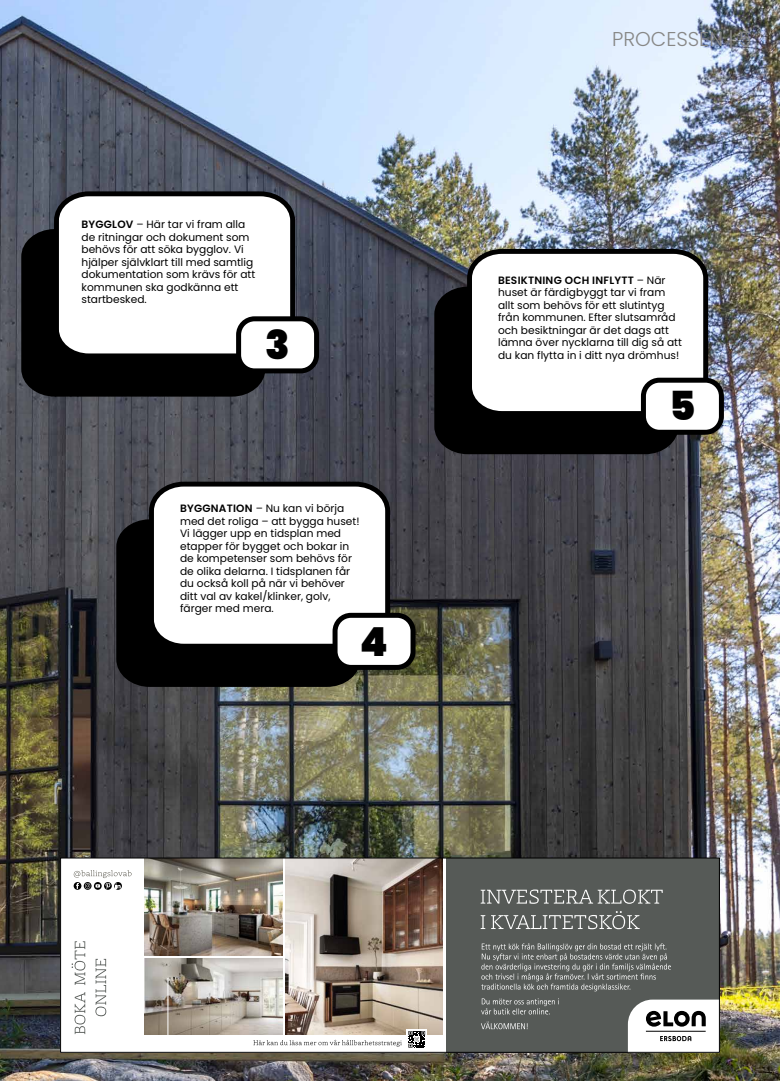
<style>
.page{position:relative;width:780px;height:1081px;background:#fff}
.page>*{position:absolute;margin:0;border:0;box-sizing:border-box;transform-origin:0 0}
.t1{font:900 40px "Poppins";color:#000}
.t2{font:300 20px "Poppins";color:#878786}
.t3{font:10.62px/12.5px "Poppins";color:#000}
.s1{font-weight:600}
</style>
<div class="page">
<img style="left:0;top:0;width:780px;height:1081px">
<svg style="left:21px;top:191px;width:274px;height:206px"></svg>
<svg style="left:116px;top:482px;width:274px;height:205px"></svg>
<svg style="left:434px;top:249px;width:274px;height:205px"></svg>
<div style="left:238px;top:319px;width:78px;height:52px;background:#fff;border-radius:16px"></div>
<div style="left:236px;top:316px;width:83px;height:57px;border:5px solid #000;border-radius:16px"></div>
<div style="left:335px;top:615px;width:78px;height:52px;background:#fff;border-radius:16px"></div>
<div style="left:332px;top:613px;width:83px;height:57px;border:5px solid #000;border-radius:16px"></div>
<div style="left:643px;top:380px;width:78px;height:52px;background:#fff;border-radius:16px"></div>
<div style="left:641px;top:378px;width:82px;height:57px;border:5px solid #000;border-radius:16px"></div>
<div style="left:60px;top:857px;width:659px;height:195px;background:#fff"></div>
<img style="left:145px;top:958px;width:137px;height:76px">
<img style="left:286px;top:859px;width:157px;height:175px">
<img style="left:145px;top:859px;width:137px;height:96px">
<hr style="left:168px;top:978px;width:1px;height:58px;background:#fff">
<div style="left:446px;top:858px;width:273px;height:194px;background:#565a57"></div>
<svg style="left:480px;top:911px;width:159px;height:18px"></svg>
<svg style="left:480px;top:889px;width:182px;height:15px"></svg>
<svg style="left:481px;top:1021px;width:46px;height:8px"></svg>
<svg style="left:481px;top:998px;width:78px;height:16px"></svg>
<svg style="left:481px;top:943px;width:190px;height:48px"></svg>
<svg style="left:253px;top:1040px;width:149px;height:6px"></svg>
<svg style="left:95px;top:959px;width:11px;height:57px"></svg>
<svg style="left:72px;top:941px;width:13px;height:93px"></svg>
<div style="left:406px;top:1029px;width:21px;height:20px;background:#fff"></div>
<svg style="left:408px;top:1031px;width:17px;height:17px"></svg>
<svg style="left:74px;top:870px;width:57px;height:19px"></svg>
<svg style="left:628px;top:999px;width:89px;height:51px"></svg>
<div style="left:60px;top:857px;width:659px;height:195px;border:1px solid #000"></div>
<p class="t3" style="left:81px;top:218px;width:175px"><span class="s1">BYGGLOV</span> – Här tar vi fram alla de ritningar och dokument som behövs för att söka bygglov. Vi hjälper självklart till med samtlig dokumentation som krävs för att kommunen ska godkänna ett startbesked.</p>
<h1 class="t1" style="left:265px;top:322px;width:26px">3</h1>
<p class="t3" style="left:180px;top:502px;width:181px"><span class="s1">BYGGNATION</span> – Nu kan vi börja med det roliga – att bygga huset!<br>Vi lägger upp en tidsplan med etapper för bygget och bokar in de kompetenser som behövs för de olika delarna. I tidsplanen får du också koll på när vi behöver ditt val av kakel/klinker, golv, färger med mera.</p>
<h1 class="t1" style="left:360px;top:619px;width:30px">4</h1>
<h2 class="t2" style="left:612px;top:28px;width:141px">PROCESSEN | 5</h2>
<p class="t3" style="left:498px;top:274px;width:185px"><span class="s1">BESIKTNING OCH INFLYTT</span> – När huset är färdigbyggt tar vi fram allt som behövs för ett slutintyg från kommunen. Efter slutsamråd och besiktningar är det dags att lämna över nycklarna till dig så att</p>
<p class="t3" style="left:498px;top:349px;width:183px">du kan flytta in i ditt nya drömhus!</p>
<h1 class="t1" style="left:669px;top:383px;width:28px">5</h1>
</div>
